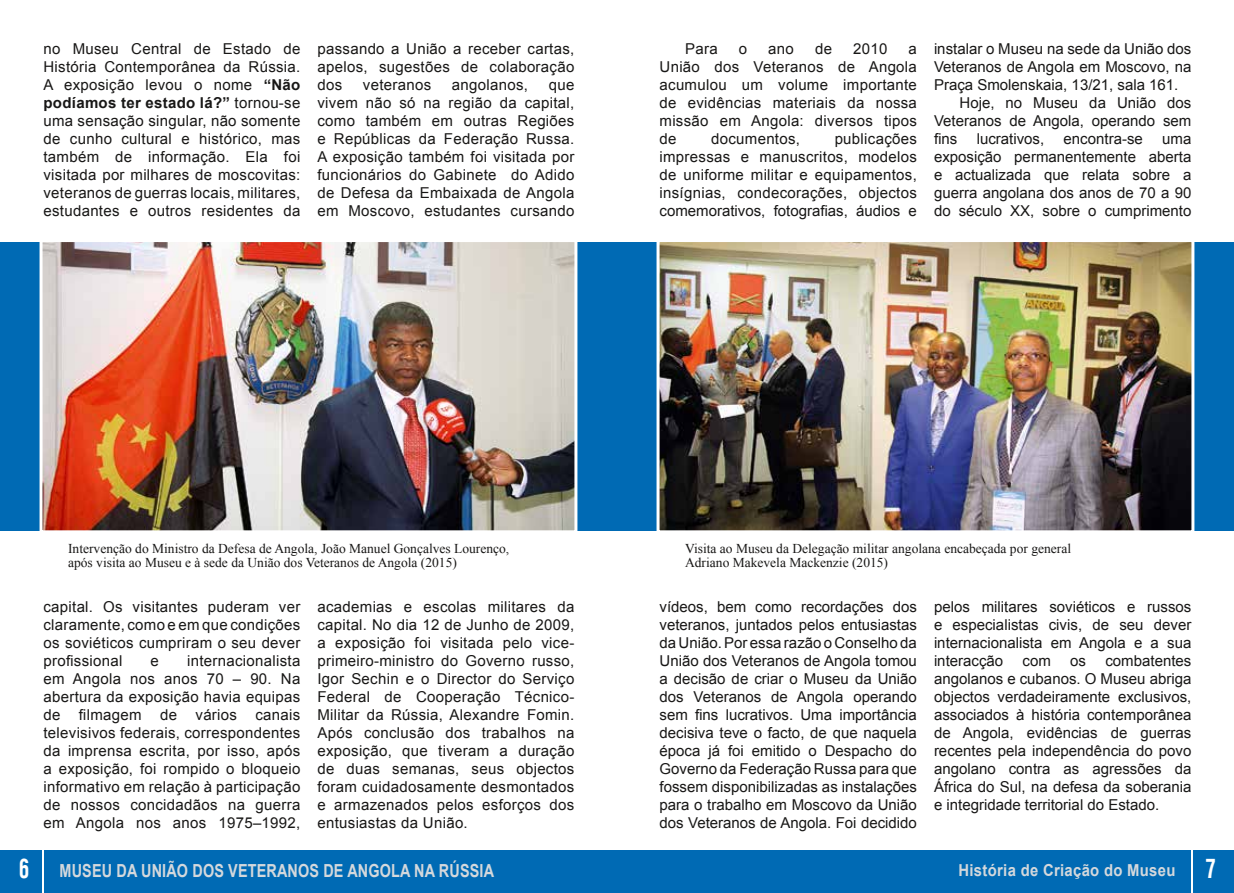
<style>
.page{position:relative;width:1234px;height:893px;background:#fff}
.page>*{position:absolute;margin:0;border:0;box-sizing:border-box;transform-origin:0 0}
.t1{font:700 18px "Arial";letter-spacing:.01em;color:#d4d8dc;scale:.8 1}
.t2{font:700 16.5px "Arial";letter-spacing:.02em;color:#d4d8dc;scale:.9 1}
.t3{font:15px/18px "Arial";letter-spacing:.02em;color:#181716;text-align:justify}
.t4{font:15px "Arial";color:#181716}
.t5{font:13.5px/13.5px "Times New Roman";color:#181716}
.s1{font-weight:700}
.s2{font-family:"Helios Cond";font-size:27px;color:#fff}
</style>
<div class="page">
<div style="left:0;top:850px;width:617px;height:43px;background:#006ab4"></div>
<div style="left:617px;top:850px;width:616px;height:43px;background:#006ab4"></div>
<hr style="left:43px;top:850px;width:1px;height:43px;background:#fff">
<hr style="left:1191px;top:850px;width:1px;height:43px;background:#fff">
<div style="left:0;top:242px;width:617px;height:288px;background:#006ab4"></div>
<div style="left:618px;top:242px;width:615px;height:288px;background:#006ab4"></div>
<img style="left:38px;top:242px;width:541px;height:289px">
<img style="left:655px;top:242px;width:540px;height:289px">
<p class="t3" style="left:43px;top:40px;width:258px">no Museu Central de Estado de História Contemporânea da Rússia.<br>A exposição levou o nome <span class="s1">“Não podíamos ter estado lá?”</span> tornou-se uma sensação singular, não somente de cunho cultural e histórico, mas também de informação. Ela foi visitada por milhares de moscovitas: veteranos de guerras locais, militares, estudantes e outros residentes da</p>
<p class="t3" style="left:317px;top:40px;width:258px">passando a União a receber cartas, apelos, sugestões de colaboração dos</p>
<p class="t3" style="left:363px;top:76px;width:70px">veteranos</p>
<p class="t3" style="left:452px;top:76px;width:78px">angolanos,</p>
<p class="t3" style="left:317px;top:76px;width:258px;text-indent:231px">que vivem não só na região da capital, como também em outras Regiões e Repúblicas da Federação Russa.<br>A exposição também foi visitada por funcionários do Gabinete do Adido de Defesa da Embaixada de Angola em Moscovo, estudantes cursando</p>
<p class="t3" style="left:685px;top:40px;width:34px">Para</p>
<p class="t3" style="left:738px;top:40px;width:10px">o</p>
<p class="t3" style="left:768px;top:40px;width:27px">ano</p>
<p class="t3" style="left:814px;top:40px;width:18px">de</p>
<p class="t3" style="left:853px;top:40px;width:36px">2010</p>
<p class="t3" style="left:659px;top:40px;width:259px;text-indent:249px">a União dos Veteranos de Angola acumulou um volume importante de evidências materiais da nossa missão em Angola: diversos tipos de</p>
<p class="t3" style="left:659px;top:130px;width:259px;text-indent:175px">publicações impressas e manuscritos, modelos de uniforme militar e equipamentos, insígnias, condecorações, objectos comemorativos, fotografias, áudios e</p>
<p class="t3" style="left:711px;top:130px;width:90px">documentos,</p>
<p class="t4" style="left:933px;top:39px;width:259px">instalar o Museu na sede da União dos</p>
<p class="t4" style="left:933px;top:57px;width:259px">Veteranos de Angola em Moscovo, na</p>
<p class="t4" style="left:933px;top:75px;width:246px">Praça Smolenskaia, 13/21, sala 161.</p>
<p class="t4" style="left:959px;top:93px;width:233px">Hoje, no Museu da União dos</p>
<p class="t4" style="left:933px;top:111px;width:259px">Veteranos de Angola, operando sem</p>
<p class="t3" style="left:933px;top:130px;width:25px">fins</p>
<p class="t4" style="left:976px;top:129px;width:69px">lucrativos,</p>
<p class="t4" style="left:1063px;top:129px;width:81px">encontra-se</p>
<p class="t3" style="left:933px;top:130px;width:259px;text-indent:228px">uma exposição permanentemente aberta e actualizada que relata sobre a guerra angolana dos anos de 70 a 90 do século XX, sobre o cumprimento</p>
<p class="t5" style="left:68px;top:542px;width:442px">Intervenção do Ministro da Defesa de Angola, João Manuel Gonçalves Lourenço, após visita ao Museu e à sede da União dos Veteranos de Angola (2015)</p>
<p class="t5" style="left:685px;top:542px;width:387px">Visita ao Museu da Delegação militar angolana encabeçada por general<br>Adriano Makevela Mackenzie (2015)</p>
<p class="t3" style="left:43px;top:598px;width:258px">capital. Os visitantes puderam ver claramente, como e em que condições os soviéticos cumpriram o seu dever profissional</p>
<p class="t3" style="left:43px;top:652px;width:258px;text-indent:144px">internacionalista em Angola nos anos 70 – 90. Na abertura da exposição havia equipas de filmagem de vários canais televisivos federais, correspondentes da imprensa escrita, por isso, após a exposição, foi rompido o bloqueio informativo em relação à participação de nossos concidadãos na guerra em Angola nos anos 1975–1992,</p>
<p class="t3" style="left:150px;top:652px;width:10px">e</p>
<p class="t3" style="left:317px;top:598px;width:258px">academias e escolas militares da capital. No dia 12 de Junho de 2009, a exposição foi visitada pelo vice&shy;primeiro-ministro do Governo russo, Igor Sechin e o Director do Serviço Federal de Cooperação Técnico-Militar da Rússia, Alexandre Fomin.<br>Após conclusão dos trabalhos na exposição, que tiveram a duração de duas semanas, seus objectos foram cuidadosamente desmontados e armazenados pelos esforços dos entusiastas da União.</p>
<p class="t3" style="left:659px;top:598px;width:259px">vídeos, bem como recordações dos veteranos, juntados pelos entusiastas da União. Por essa razão o Conselho da União dos Veteranos de Angola tomou a decisão de criar o Museu da União dos Veteranos de Angola operando sem fins lucrativos. Uma importância decisiva teve o facto, de que naquela época já foi emitido o Despacho do Governo da Federação Russa para que fossem disponibilizadas as instalações para o trabalho em Moscovo da União dos Veteranos de Angola. Foi decidido</p>
<p class="t3" style="left:933px;top:598px;width:259px">pelos militares soviéticos e russos e especialistas civis, de seu dever internacionalista em Angola e a sua interacção</p>
<p class="t3" style="left:933px;top:652px;width:259px;text-indent:171px">combatentes angolanos e cubanos. O Museu abriga objectos verdadeiramente exclusivos, associados à história contemporânea de Angola, evidências de guerras recentes pela independência do povo angolano contra as agressões da África do Sul, na defesa da soberania e integridade territorial do Estado.</p>
<p class="t3" style="left:1022px;top:652px;width:30px">com</p>
<p class="t3" style="left:1069px;top:652px;width:17px">os</p>
<p class="t1" style="left:19px;top:859px;width:595px"><span class="s2">6</span> MUSEU DA UNIÃO DOS VETERANOS DE ANGOLA NA RÚSSIA</p>
<p class="t2" style="left:958px;top:859px;width:287px">História de Criação do Museu <span class="s2">7</span></p>
</div>
